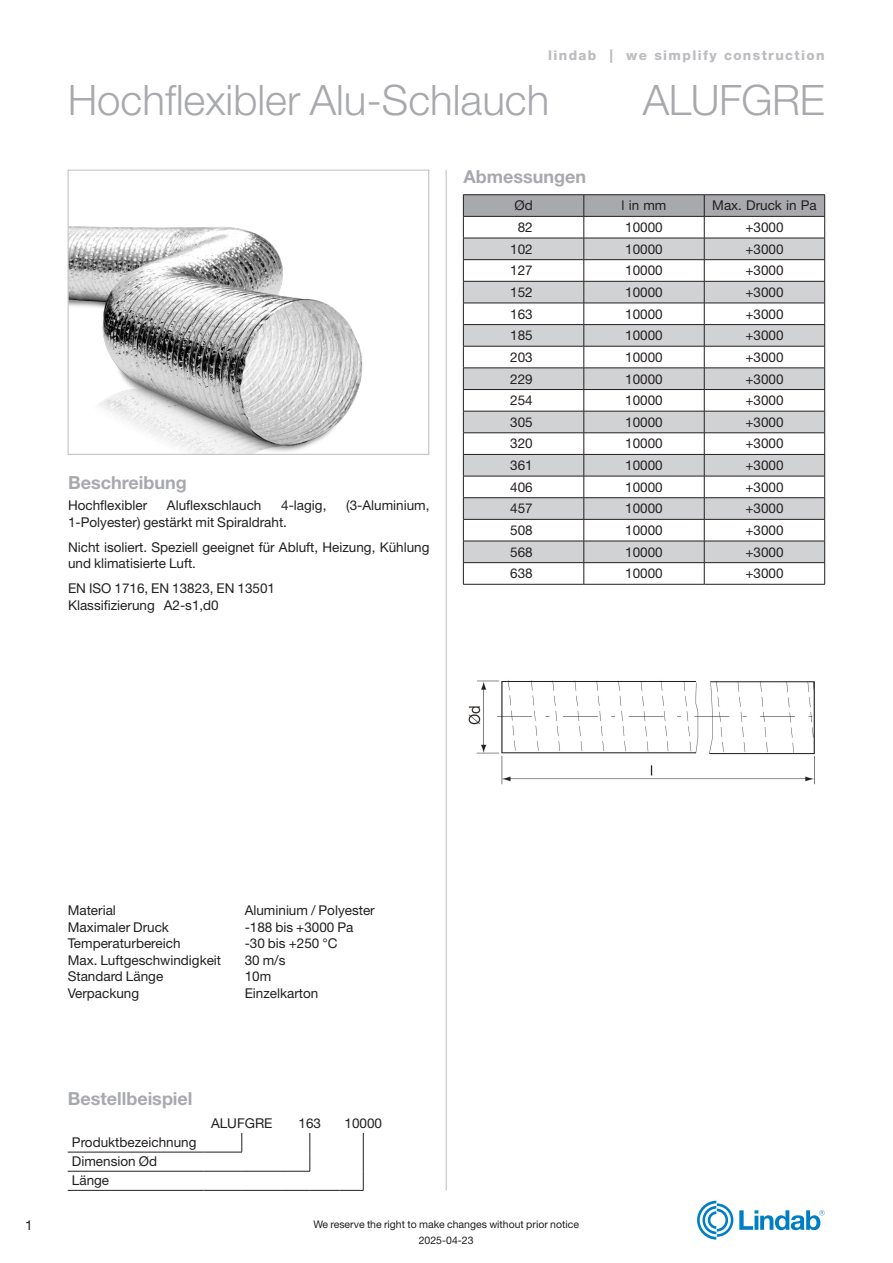
<style>
.page{position:relative;width:893px;height:1263px;background:#fff}
.page>*{position:absolute;margin:0;border:0;box-sizing:border-box;transform-origin:0 0}
.Heading1{font:300 42px "Helvetica Neue LT Pro";color:#a8a9ad}
.Product_code{font:300 42px "Helvetica Neue LT Pro";letter-spacing:-.01em;color:#a8a9ad}
.t1{font:700 18px "Helvetica Neue LT Pro";color:#a8a9ad}
.Text{font:13.5px/16.5px "Helvetica Neue LT Pro";color:#231f20}
.Lindab_tag_-_grey_R{font:800 13.5px "Helvetica Neue LT Pro";letter-spacing:.1em;color:#bcbdc0}
.CellText_C9{font:13.5px "Helvetica Neue LT Pro";color:#231f20}
.t2{font:10.5px "Helvetica Neue LT Pro";color:#231f20}
</style>
<div class="page">
<svg style="left:739px;top:1210px;width:86px;height:20px"></svg>
<svg style="left:697px;top:1201px;width:36px;height:38px"></svg>
<hr style="left:446px;top:170px;width:1px;height:1020px;background:#bcbdc0">
<svg style="left:242px;top:1133px;width:1px;height:19px"></svg>
<hr style="left:68px;top:1152px;width:136px;height:1px;background:#231f20">
<hr style="left:204px;top:1152px;width:38px;height:1px;background:#231f20">
<hr style="left:68px;top:1171px;width:136px;height:1px;background:#231f20">
<hr style="left:204px;top:1171px;width:38px;height:1px;background:#231f20">
<hr style="left:242px;top:1171px;width:38px;height:1px;background:#231f20">
<hr style="left:280px;top:1171px;width:30px;height:1px;background:#231f20">
<hr style="left:68px;top:1190px;width:136px;height:1px;background:#231f20">
<hr style="left:204px;top:1190px;width:38px;height:1px;background:#231f20">
<hr style="left:242px;top:1190px;width:38px;height:1px;background:#231f20">
<hr style="left:280px;top:1190px;width:30px;height:1px;background:#231f20">
<svg style="left:310px;top:1133px;width:1px;height:38px"></svg>
<hr style="left:310px;top:1190px;width:30px;height:1px;background:#231f20">
<svg style="left:340px;top:1133px;width:24px;height:58px"></svg>
<img style="left:70px;top:226px;width:293px;height:227px">
<div style="left:68px;top:170px;width:361px;height:285px;border:1px solid #bcbdc0"></div>
<hr style="left:463px;top:194px;width:121px;height:1px;background:#231f20">
<hr style="left:584px;top:194px;width:120px;height:1px;background:#231f20">
<hr style="left:704px;top:194px;width:121px;height:1px;background:#231f20">
<hr style="left:463px;top:584px;width:121px;height:1px;background:#231f20">
<hr style="left:584px;top:584px;width:120px;height:1px;background:#231f20">
<svg style="left:463px;top:195px;width:362px;height:389px"></svg>
<hr style="left:704px;top:584px;width:121px;height:1px;background:#231f20">
<img style="left:468px;top:680px;width:347px;height:105px">
<p class="Lindab_tag_-_grey_R" style="left:548px;top:48px;width:278px">lindab | we simplify construction</p>
<p class="Heading1" style="left:68px;top:74px;width:483px">Hochflexibler Alu-Schlauch</p>
<p class="Product_code" style="left:643px;top:74px;width:183px">ALUFGRE</p>
<p class="t1" style="left:68px;top:471px;width:120px">Beschreibung</p>
<p class="Text" style="left:68px;top:497px;width:81px">Hochflexibler</p>
<p class="Text" style="left:167px;top:497px;width:96px">Aluflexschlauch</p>
<p class="Text" style="left:281px;top:497px;width:47px">4-lagig,</p>
<p class="Text" style="left:346px;top:497px;width:85px">(3-Aluminium,</p>
<p class="Text" style="left:68px;top:513px;width:221px">1-Polyester) gestärkt mit Spiraldraht.</p>
<p class="Text" style="left:68px;top:538px;width:363px">Nicht isoliert. Speziell geeignet für Abluft, Heizung, Kühlung und klimatisierte Luft.</p>
<p class="Text" style="left:68px;top:580px;width:209px">EN ISO 1716, EN 13823, EN 13501<br>Klassifizierung A2-s1,d0</p>
<p class="t1" style="left:463px;top:165px;width:124px">Abmessungen</p>
<p class="Text" style="left:514px;top:197px;width:20px">Ød</p>
<p class="Text" style="left:622px;top:197px;width:46px">l in mm</p>
<p class="Text" style="left:712px;top:197px;width:106px">Max. Druck in Pa</p>
<p class="Text" style="left:518px;top:219px;width:17px">82</p>
<p class="Text" style="left:625px;top:219px;width:39px">10000</p>
<p class="Text" style="left:745px;top:219px;width:40px">+3000</p>
<p class="Text" style="left:510px;top:240px;width:24px">102</p>
<p class="Text" style="left:625px;top:240px;width:39px">10000</p>
<p class="Text" style="left:745px;top:240px;width:40px">+3000</p>
<p class="Text" style="left:510px;top:262px;width:24px">127</p>
<p class="Text" style="left:625px;top:262px;width:39px">10000</p>
<p class="Text" style="left:745px;top:262px;width:40px">+3000</p>
<p class="Text" style="left:510px;top:284px;width:24px">152</p>
<p class="Text" style="left:625px;top:284px;width:39px">10000</p>
<p class="Text" style="left:745px;top:284px;width:40px">+3000</p>
<p class="Text" style="left:510px;top:305px;width:24px">163</p>
<p class="Text" style="left:625px;top:305px;width:39px">10000</p>
<p class="Text" style="left:745px;top:305px;width:40px">+3000</p>
<p class="Text" style="left:510px;top:327px;width:24px">185</p>
<p class="Text" style="left:625px;top:327px;width:39px">10000</p>
<p class="Text" style="left:745px;top:327px;width:40px">+3000</p>
<p class="Text" style="left:510px;top:348px;width:24px">203</p>
<p class="Text" style="left:625px;top:348px;width:39px">10000</p>
<p class="Text" style="left:745px;top:348px;width:40px">+3000</p>
<p class="Text" style="left:510px;top:370px;width:24px">229</p>
<p class="Text" style="left:625px;top:370px;width:39px">10000</p>
<p class="Text" style="left:745px;top:370px;width:40px">+3000</p>
<p class="Text" style="left:510px;top:392px;width:24px">254</p>
<p class="Text" style="left:625px;top:392px;width:39px">10000</p>
<p class="Text" style="left:745px;top:392px;width:40px">+3000</p>
<p class="Text" style="left:510px;top:413px;width:24px">305</p>
<p class="Text" style="left:625px;top:413px;width:39px">10000</p>
<p class="Text" style="left:745px;top:413px;width:40px">+3000</p>
<p class="Text" style="left:510px;top:435px;width:24px">320</p>
<p class="Text" style="left:625px;top:435px;width:39px">10000</p>
<p class="Text" style="left:745px;top:435px;width:40px">+3000</p>
<p class="Text" style="left:510px;top:457px;width:24px">361</p>
<p class="Text" style="left:625px;top:457px;width:39px">10000</p>
<p class="Text" style="left:745px;top:457px;width:40px">+3000</p>
<p class="Text" style="left:510px;top:478px;width:24px">406</p>
<p class="Text" style="left:625px;top:478px;width:39px">10000</p>
<p class="Text" style="left:745px;top:478px;width:40px">+3000</p>
<p class="Text" style="left:510px;top:500px;width:24px">457</p>
<p class="Text" style="left:625px;top:500px;width:39px">10000</p>
<p class="Text" style="left:745px;top:500px;width:40px">+3000</p>
<p class="Text" style="left:510px;top:522px;width:24px">508</p>
<p class="Text" style="left:625px;top:522px;width:39px">10000</p>
<p class="Text" style="left:745px;top:522px;width:40px">+3000</p>
<p class="Text" style="left:510px;top:543px;width:24px">568</p>
<p class="Text" style="left:625px;top:543px;width:39px">10000</p>
<p class="Text" style="left:745px;top:543px;width:40px">+3000</p>
<p class="Text" style="left:510px;top:565px;width:24px">638</p>
<p class="Text" style="left:625px;top:565px;width:39px">10000</p>
<p class="Text" style="left:745px;top:565px;width:40px">+3000</p>
<p class="Text" style="left:25px;top:1216px;width:9px">1</p>
<p class="Text" style="left:68px;top:902px;width:50px">Material</p>
<p class="Text" style="left:245px;top:902px;width:132px">Aluminium / Polyester</p>
<p class="Text" style="left:68px;top:918px;width:103px">Maximaler Druck</p>
<p class="Text" style="left:245px;top:918px;width:110px">-188 bis +3000 Pa</p>
<p class="Text" style="left:68px;top:935px;width:114px">Temperaturbereich</p>
<p class="Text" style="left:245px;top:935px;width:94px">-30 bis +250 °C</p>
<p class="Text" style="left:68px;top:951px;width:155px">Max. Luftgeschwindigkeit</p>
<p class="Text" style="left:245px;top:951px;width:42px">30 m/s</p>
<p class="Text" style="left:68px;top:968px;width:97px">Standard Länge</p>
<p class="Text" style="left:245px;top:968px;width:28px">10m</p>
<p class="Text" style="left:68px;top:984px;width:73px">Verpackung</p>
<p class="Text" style="left:245px;top:984px;width:75px">Einzelkarton</p>
<p class="t1" style="left:68px;top:1087px;width:126px">Bestellbeispiel</p>
<p class="Text" style="left:72px;top:1133px;width:126px">Produktbezeichnung</p>
<p class="Text" style="left:72px;top:1152px;width:87px">Dimension Ød</p>
<p class="Text" style="left:72px;top:1172px;width:39px">Länge</p>
<p class="CellText_C9" style="left:211px;top:1114px;width:63px">ALUFGRE</p>
<p class="CellText_C9" style="left:299px;top:1114px;width:24px">163</p>
<p class="CellText_C9" style="left:344px;top:1114px;width:39px">10000</p>
<p class="t2" style="left:313px;top:1217px;width:267px">We reserve the right to make changes without prior notice</p>
<p class="t2" style="left:419px;top:1234px;width:56px">2025-04-23</p>
</div>
